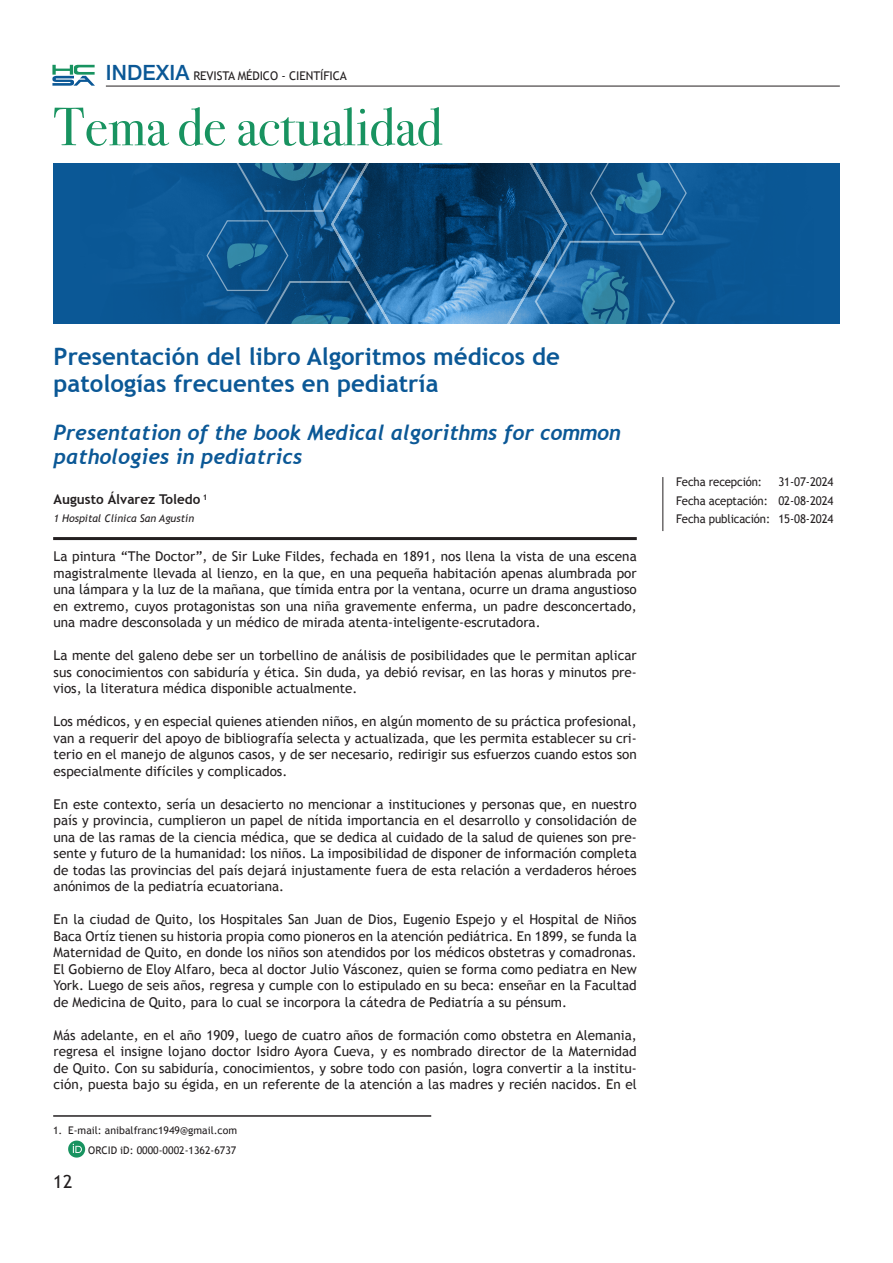
<style>
.page{position:relative;width:893px;height:1263px;background:#fff}
.page>*{position:absolute;margin:0;border:0;box-sizing:border-box;transform-origin:0 0}
.t1{font:54px "Bodoni Svty Two ITCTT";color:#189360}
.t2{font:700 24px/27px "Trebuchet MS";color:#0b5896}
.t3{font:italic 700 21px/24px "Trebuchet";color:#0b5896}
.t4{font:18px "Trebuchet MS";color:#231f20}
.t5{font:13.5px/16.5px "Trebuchet MS";color:#231f20;text-align:justify}
.t6{font:700 13.5px "Trebuchet MS";color:#231f20}
.t7{font:12px/18.6px "Trebuchet MS";letter-spacing:-.01em;color:#231f20;text-align:justify;scale:.95 1}
.t8{font:12px "Trebuchet MS";letter-spacing:-.01em;color:#231f20}
.t9{font:10.5px/19.6px "Trebuchet MS";color:#231f20;text-align:right}
.t10{font:italic 10.5px "Trebuchet MS";color:#231f20}
.s1{font-family:"Helvetica Neue";font-weight:500;font-size:21px;color:#0b5896}
</style>
<div class="page">
<hr style="left:106px;top:86px;width:734px;height:1px;background:#231f20">
<svg style="left:52px;top:65px;width:43px;height:21px"></svg>
<hr style="left:662px;top:477px;width:1px;height:54px;background:#231f20">
<hr style="left:53px;top:537px;width:584px;height:3px;background:#231f20">
<hr style="left:53px;top:1115px;width:378px;height:2px;background:#231f20">
<svg style="left:68px;top:1140px;width:17px;height:17px"></svg>
<div style="left:54px;top:163px;width:786px;height:161px;background:#0a5795"></div>
<svg style="left:206px;top:163px;width:482px;height:161px;background:#17588b"></svg>
<p class="t8" style="left:106px;top:69px;width:243px"><span class="s1">INDEXIA</span> REVISTA MÉDICO - CIENTÍFICA</p>
<h1 class="t1" style="left:53px;top:95px;width:391px">Tema de actualidad</h1>
<h2 class="t2" style="left:54px;top:343px;width:508px">Presentación del libro Algoritmos médicos de patologías frecuentes en pediatría</h2>
<h3 class="t3" style="left:54px;top:421px;width:569px">Presentation of the book Medical algorithms for common pathologies in pediatrics</h3>
<p class="t6" style="left:54px;top:492px;width:155px">Augusto Álvarez Toledo <sup>1</sup></p>
<p class="t10" style="left:54px;top:512px;width:142px">1 Hospital Clínica San Agustín</p>
<p class="t5" style="left:54px;top:548px;width:585px">La pintura “The Doctor”, de Sir Luke Fildes, fechada en 1891, nos llena la vista de una escena magistralmente llevada al lienzo, en la que, en una pequeña habitación apenas alumbrada por una lámpara y la luz de la mañana, que tímida entra por la ventana, ocurre un drama angustioso en extremo, cuyos protagonistas son una niña gravemente enferma, un padre desconcertado, una madre desconsolada y un médico de mirada atenta-inteligente-escrutadora.</p>
<p class="t5" style="left:54px;top:647px;width:585px">La mente del galeno debe ser un torbellino de análisis de posibilidades que le permitan aplicar sus conocimientos con sabiduría y ética. Sin duda, ya debió revisar, en las horas y minutos pre&shy;vios, la literatura médica disponible actualmente.</p>
<p class="t5" style="left:54px;top:713px;width:585px">Los médicos, y en especial quienes atienden niños, en algún momento de su práctica profesional, van a requerir del apoyo de bibliografía selecta y actualizada, que les permita establecer su cri&shy;terio en el manejo de algunos casos, y de ser necesario, redirigir sus esfuerzos cuando estos son especialmente difíciles y complicados.</p>
<p class="t5" style="left:54px;top:796px;width:585px">En este contexto, sería un desacierto no mencionar a instituciones y personas que, en nuestro país y provincia, cumplieron un papel de nítida importancia en el desarrollo y consolidación de una de las ramas de la ciencia médica, que se dedica al cuidado de la salud de quienes son pre&shy;sente y futuro de la humanidad: los niños. La imposibilidad de disponer de información completa de todas las provincias del país dejará injustamente fuera de esta relación a verdaderos héroes anónimos de la pediatría ecuatoriana.</p>
<p class="t5" style="left:54px;top:911px;width:585px">En la ciudad de Quito, los Hospitales San Juan de Dios, Eugenio Espejo y el Hospital de Niños Baca Ortíz tienen su historia propia como pioneros en la atención pediátrica. En 1899, se funda la Maternidad de Quito, en donde los niños son atendidos por los médicos obstetras y comadronas.<br>El Gobierno de Eloy Alfaro, beca al doctor Julio Vásconez, quien se forma como pediatra en New York. Luego de seis años, regresa y cumple con lo estipulado en su beca: enseñar en la Facultad de Medicina de Quito, para lo cual se incorpora la cátedra de Pediatría a su pénsum.</p>
<p class="t5" style="left:54px;top:1027px;width:585px">Más adelante, en el año 1909, luego de cuatro años de formación como obstetra en Alemania, regresa el insigne lojano doctor Isidro Ayora Cueva, y es nombrado director de la Maternidad de Quito. Con su sabiduría, conocimientos, y sobre todo con pasión, logra convertir a la institu&shy;ción, puesta bajo su égida, en un referente de la atención a las madres y recién nacidos. En el</p>
<p class="t9" style="left:53px;top:1120px;width:186px">1. E-mail: anibalfranc1949@gmail.com<br>ORCID iD: 0000-0002-1362-6737</p>
<h3 class="t4" style="left:53px;top:1171px;width:21px">12</h3>
<p class="t7" style="left:676px;top:472px;width:92px">Fecha recepción:</p>
<p class="t7" style="left:676px;top:472px;width:167px;text-indent:102px">31-07-2024<br>Fecha aceptación: 02-08-2024<br>Fecha publicación: 15-08-2024</p>
</div>
